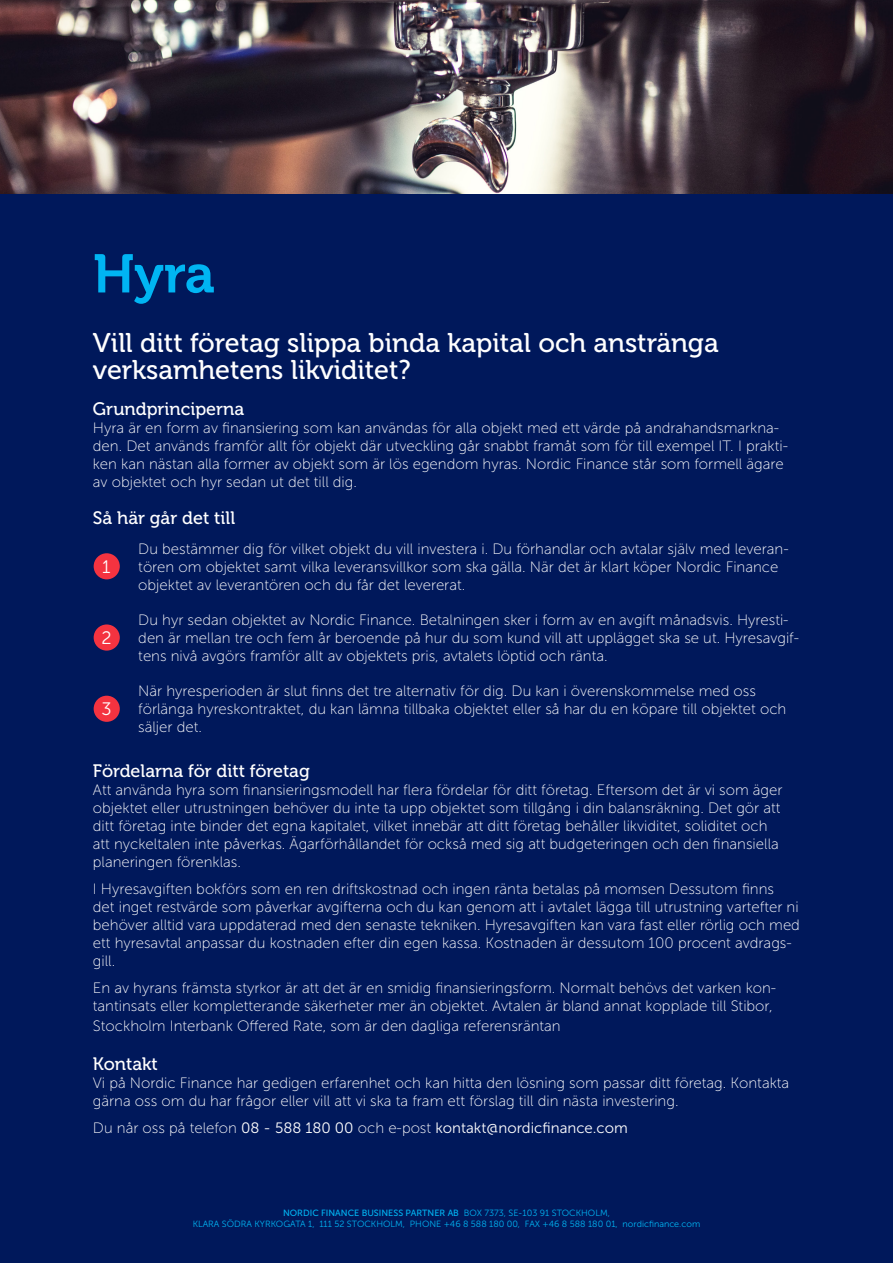
<style>
.page{position:relative;width:893px;height:1263px;background:#00185b}
.page>*{position:absolute;margin:0;border:0;box-sizing:border-box;transform-origin:0 0}
.t1{font:54px "Museo 700";color:#00b5f3}
.t2{font:27px "Museo 500";color:#fff}
.t3{font:18px "Museo 500";color:#fff}
.t4{font:18px "Museo Sans 300";color:#fff}
.t5{font:15px/18px "Museo Sans 100";color:#fff}
.t6{font:15px "Museo Sans 300";color:#fff}
.t7{font:9px/11.7px "Museo Sans 300";color:#00b5f3;text-align:center}
.s1{font-family:"Museo Sans 100"}
.s2{font-family:"Museo Sans 500"}
</style>
<div class="page">
<div style="left:94px;top:553px;width:26px;height:26px;background:#f43340;border-radius:50%"></div>
<div style="left:94px;top:624px;width:26px;height:27px;background:#f43340;border-radius:50%"></div>
<div style="left:94px;top:696px;width:26px;height:26px;background:#f43340;border-radius:50%"></div>
<img style="left:0;top:0;width:893px;height:193px">
<p class="t1" style="left:93px;top:244px;width:123px">Hyra</p>
<p class="t2" style="left:93px;top:327px;width:627px">Vill ditt företag slippa binda kapital och anstränga</p>
<p class="t2" style="left:93px;top:354px;width:319px">verksamhetens likviditet?</p>
<p class="t3" style="left:93px;top:399px;width:153px">Grundprinciperna</p>
<p class="t5" style="left:93px;top:419px;width:697px">Hyra är en form av finansiering som kan användas för alla objekt med ett värde på andrahandsmarkna&shy;den. Det används framför allt för objekt där utveckling går snabbt framåt som för till exempel IT. I prakti&shy;ken kan nästan alla former av objekt som är lös egendom hyras. Nordic Finance står som formell ägare av objektet och hyr sedan ut det till dig.</p>
<p class="t3" style="left:93px;top:508px;width:144px">Så här går det till</p>
<p class="t4" style="left:102px;top:557px;width:10px">1</p>
<p class="t4" style="left:101px;top:628px;width:12px">2</p>
<p class="t4" style="left:101px;top:699px;width:12px">3</p>
<p class="t5" style="left:138px;top:539px;width:652px">Du bestämmer dig för vilket objekt du vill investera i. Du förhandlar och avtalar själv med leveran&shy;tören om objektet samt vilka leveransvillkor som ska gälla. När det är klart köper Nordic Finance objektet av leverantören och du får det levererat.</p>
<p class="t5" style="left:138px;top:611px;width:662px">Du hyr sedan objektet av Nordic Finance. Betalningen sker i form av en avgift månadsvis. Hyresti&shy;den är mellan tre och fem år beroende på hur du som kund vill att upplägget ska se ut. Hyresavgif&shy;tens nivå avgörs framför allt av objektets pris, avtalets löptid och ränta.</p>
<p class="t5" style="left:138px;top:682px;width:650px">När hyresperioden är slut finns det tre alternativ för dig. Du kan i överenskommelse med oss förlänga hyreskontraktet, du kan lämna tillbaka objektet eller så har du en köpare till objektet och säljer det.</p>
<p class="t3" style="left:93px;top:761px;width:218px">Fördelarna för ditt företag</p>
<p class="t5" style="left:93px;top:781px;width:691px">Att använda hyra som finansieringsmodell har flera fördelar för ditt företag. Eftersom det är vi som äger objektet eller utrustningen behöver du inte ta upp objektet som tillgång i din balansräkning. Det gör att ditt företag inte binder det egna kapitalet, vilket innebär att ditt företag behåller likviditet, soliditet och att nyckeltalen inte påverkas. Ägarförhållandet för också med sig att budgeteringen och den finansiella planeringen förenklas.</p>
<p class="t5" style="left:93px;top:880px;width:709px">I Hyresavgiften bokförs som en ren driftskostnad och ingen ränta betalas på momsen Dessutom finns<br>det inget restvärde som påverkar avgifterna och du kan genom att i avtalet lägga till utrustning vartefter ni behöver alltid vara uppdaterad med den senaste tekniken. Hyresavgiften kan vara fast eller rörlig och med ett hyresavtal anpassar du kostnaden efter din egen kassa. Kostnaden är dessutom 100 procent avdrags&shy;gill.</p>
<p class="t5" style="left:93px;top:979px;width:685px">En av hyrans främsta styrkor är att det är en smidig finansieringsform. Normalt behövs det varken kon&shy;tantinsats eller kompletterande säkerheter mer än objektet. Avtalen är bland annat kopplade till Stibor,</p>
<p class="t5" style="left:93px;top:1017px;width:469px">Stockholm Interbank Offered Rate, som är den dagliga referensräntan</p>
<p class="t3" style="left:93px;top:1053px;width:67px">Kontakt</p>
<p class="t5" style="left:93px;top:1074px;width:698px">Vi på Nordic Finance har gedigen erfarenhet och kan hitta den lösning som passar ditt företag. Kontakta gärna oss om du har frågor eller vill att vi ska ta fram ett förslag till din nästa investering.</p>
<p class="t6" style="left:93px;top:1119px;width:536px"><span class="s1">Du når oss på telefon</span> 08 - 588 180 00 <span class="s1">och e-post</span> kontakt@nordicfinance.com</p>
<p class="t7" style="left:193px;top:1207px;width:509px"><span class="s2">NORDIC FINANCE BUSINESS PARTNER AB</span> BOX 7373, SE-103 91 STOCKHOLM,<br>KLARA SÖDRA KYRKOGATA 1, 111 52 STOCKHOLM, PHONE +46 8 588 180 00, FAX +46 8 588 180 01, nordicfinance.com</p>
</div>
